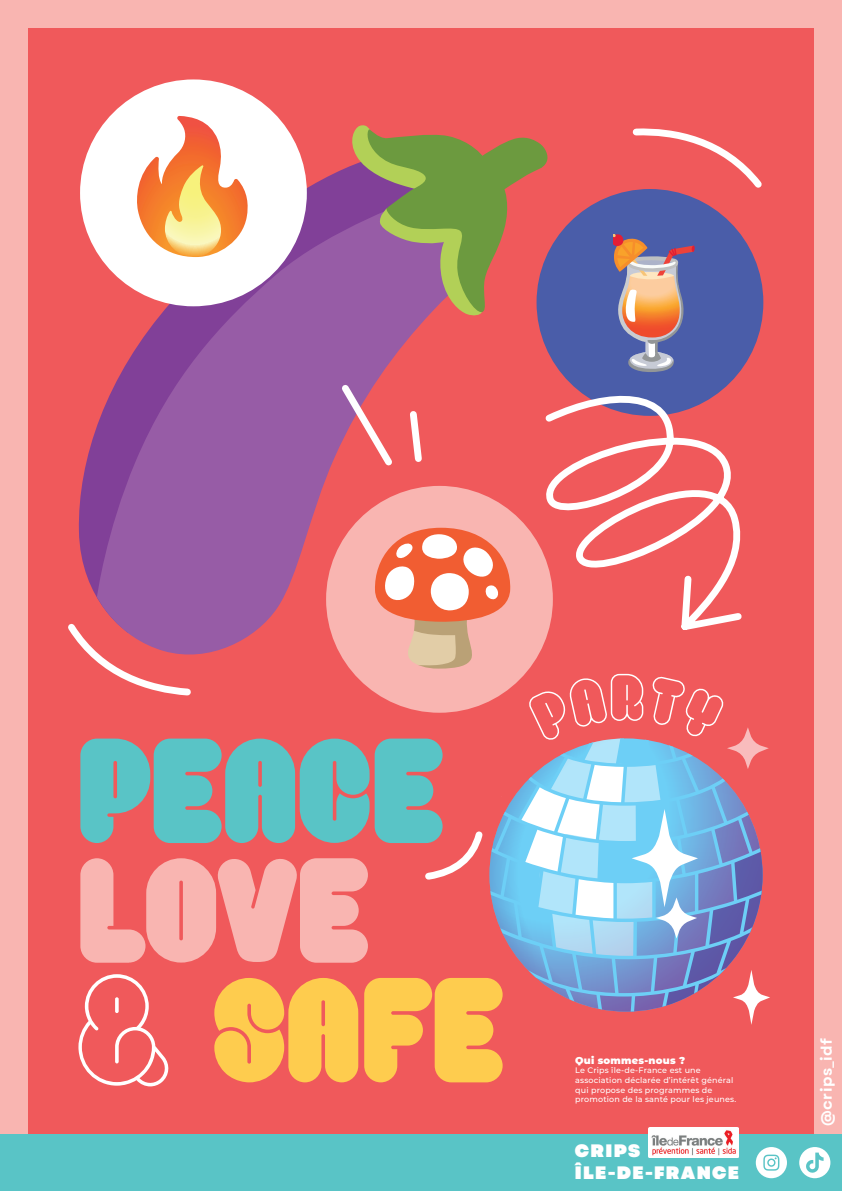
<style>
.page{position:relative;width:842px;height:1191px;background:#f9b5b1}
.page>*{position:absolute;margin:0;border:0;box-sizing:border-box;transform-origin:0 0}
.t1{font:149px/119.6px "Salbabida Sans";color:#f9b5b1}
.t2{font:149px "Salbabida Sans";color:#59c4c6}
.t3{font:63px "Salbabida Sans Outlined";color:#fff}
.t4{font:900 18px/22px "Garet";letter-spacing:.07em;color:#fff}
.t5{font:700 15px "Garet";letter-spacing:.025em;color:#fff}
.t6{font:900 10px "Montserrat Alternates";letter-spacing:.02em;color:#fff}
.t7{font:500 8px/9.6px "Montserrat";letter-spacing:.02em;color:#fff}
.s1{font-family:"Salbabida Sans Outlined";color:#fff}
.s2{color:#fecc4e}
</style>
<div class="page">
<div style="left:28px;top:28px;width:786px;height:1106px;background:#f0595b"></div>
<div style="left:0;top:1134px;width:842px;height:57px;background:#59c4c6"></div>
<svg style="left:629px;top:128px;width:133px;height:66px"></svg>
<svg style="left:756px;top:1147px;width:31px;height:31px"></svg>
<div style="left:799px;top:1147px;width:31px;height:31px;background:#fff;border-radius:50%"></div>
<svg style="left:806px;top:1152px;width:18px;height:20px"></svg>
<svg style="left:78px;top:151px;width:269px;height:447px"></svg>
<svg style="left:97px;top:198px;width:389px;height:465px;fill:#975ca6"></svg>
<svg style="left:347px;top:125px;width:201px;height:191px"></svg>
<img style="left:648px;top:1127px;width:90px;height:31px">
<div style="left:326px;top:486px;width:227px;height:226px;background:#f9b5b1;border-radius:50%"></div>
<svg style="left:375px;top:527px;width:136px;height:141px"></svg>
<div style="left:80px;top:79px;width:227px;height:227px;background:#fff;border-radius:50%"></div>
<svg style="left:137px;top:116px;width:111px;height:141px"></svg>
<div style="left:536px;top:189px;width:227px;height:227px;background:#4a5da9;border-radius:50%"></div>
<svg style="left:613px;top:235px;width:82px;height:137px"></svg>
<svg style="left:528px;top:389px;width:214px;height:246px"></svg>
<svg style="left:336px;top:379px;width:62px;height:92px"></svg>
<svg style="left:406px;top:407px;width:20px;height:59px"></svg>
<svg style="left:68px;top:618px;width:127px;height:78px"></svg>
<svg style="left:421px;top:675px;width:349px;height:350px"></svg>
<h1 class="t2" style="left:77px;top:710px;width:368px">PEACE</h1>
<h1 class="t1" style="left:77px;top:850px;width:428px">LOVE<br><span class="s1">&amp;</span> <span class="s2">SAFE</span></h1>
<h2 class="t3" style="left:609px;top:660px;width:36px">R</h2>
<p class="t6" style="left:575px;top:1052px;width:111px">Qui sommes-nous ?</p>
<p class="t7" style="left:575px;top:1065px;width:162px">Le Crips île-de-France est une association déclarée d’intérêt général qui propose des programmes de promotion de la santé pour les jeunes.</p>
<h3 class="t4" style="left:575px;top:1140px;width:165px">CRIPS<br>ÎLE-DE-FRANCE</h3>
<h3 class="t5" style="left:817px;top:1125px;width:89px;rotate:-90deg">@crips_idf</h3>
</div>
